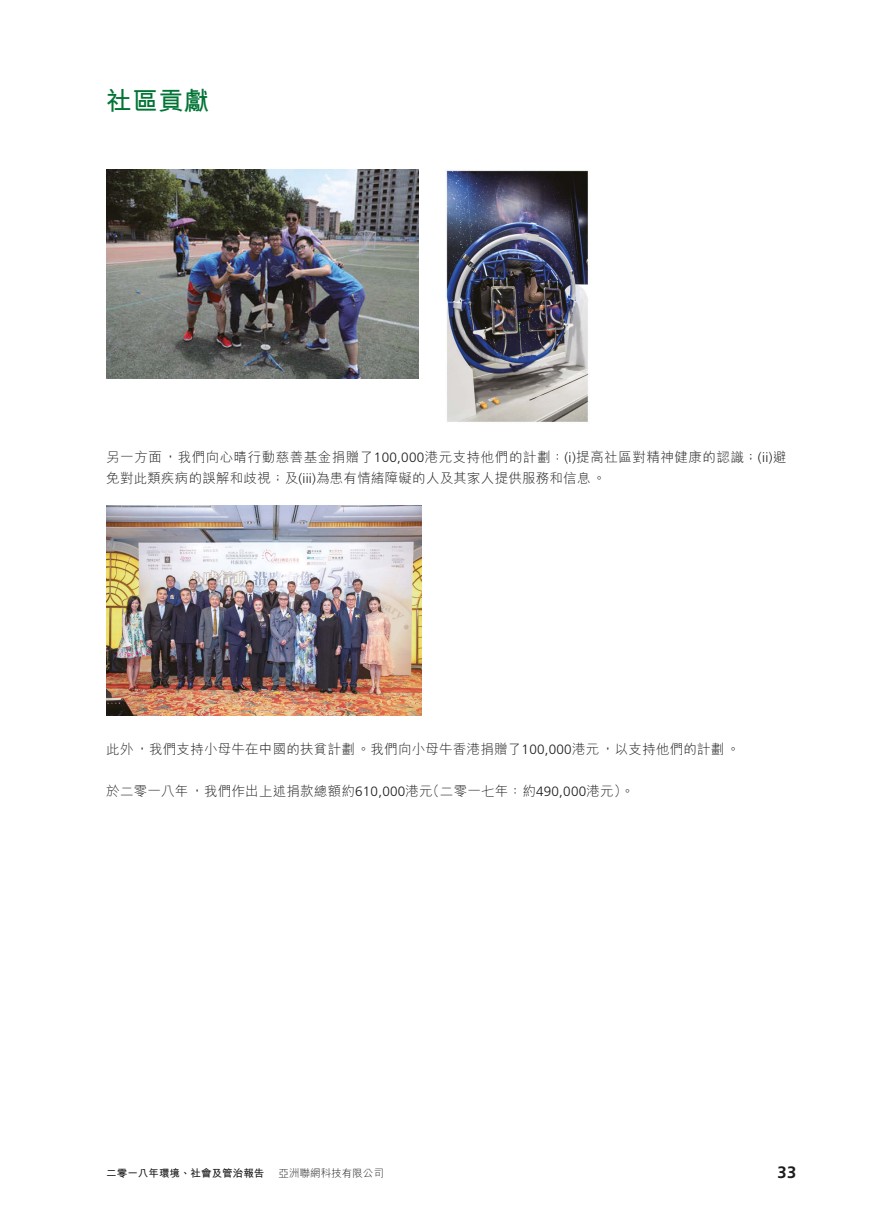
<style>
.page{position:relative;width:893px;height:1212px;background:#fff}
.page>*{position:absolute;margin:0;border:0;box-sizing:border-box;transform-origin:0 0}
.t1{font:700 25.5px "M Hei HK";color:#007435}
.t2{font:700 16.5px "Frutiger LT Std";color:#1c1c1b}
.t3{font:300 13.5px/21px "M Hei HK";letter-spacing:.04em;color:#1c1c1b}
.t4{font:300 13.5px "M Hei HK";letter-spacing:.015em;color:#1c1c1b}
.t5{font:700 10.5px "M Hei HK";letter-spacing:.005em;color:#1c1c1b}
.t6{font:300 10.5px "M Hei HK";letter-spacing:.005em;color:#1c1c1b}
.s1{font-family:"Frutiger LT Std"}
</style>
<div class="page">
<img style="left:106px;top:170px;width:313px;height:208px">
<img style="left:446px;top:170px;width:143px;height:252px">
<img style="left:106px;top:506px;width:316px;height:210px">
<h1 class="t1" style="left:106px;top:82px;width:105px">社區貢獻</h1>
<p class="t3" style="left:106px;top:446px;width:682px">另一方面，我們向心晴行動慈善基金捐贈了<span class="s1">100,000</span>港元支持他們的計劃：<span class="s1">(i)</span>提高社區對精神健康的認識；<span class="s1">(ii)</span>避免對此類疾病的誤解和歧視；及<span class="s1">(iii)</span>為患有情緒障礙的人及其家人提供服務和信息。</p>
<p class="t4" style="left:106px;top:740px;width:635px">此外，我們支持小母牛在中國的扶貧計劃。我們向小母牛香港捐贈了<span class="s1">100,000</span>港元，以支持他們的計劃。</p>
<p class="t4" style="left:106px;top:782px;width:530px">於二零一八年，我們作出上述捐款總額約<span class="s1">610,000</span>港元（二零一七年：約<span class="s1">490,000</span>港元）。</p>
<p class="t5" style="left:106px;top:1165px;width:160px">二零一八年環境、社會及管治報告</p>
<p class="t6" style="left:279px;top:1165px;width:107px">亞洲聯網科技有限公司</p>
<p class="t2" style="left:778px;top:1162px;width:20px">33</p>
</div>
